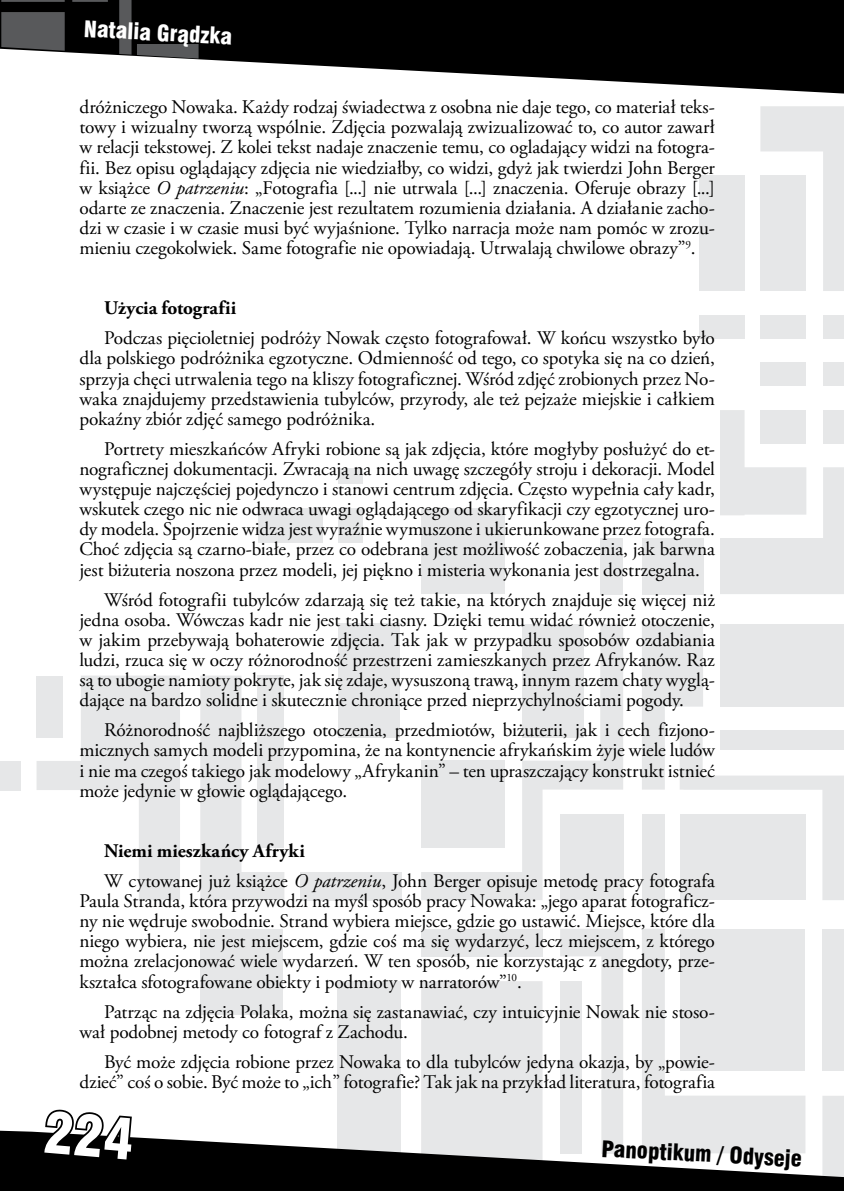
<style>
.page{position:relative;width:844px;height:1191px;background:#fff}
.page>*{position:absolute;margin:0;border:0;box-sizing:border-box;transform-origin:0 0}
.t1{font:21px "Swis 721 Blk Cn PL";color:#000}
.t2{font:21px "Swis 721 Blk Cn PL";color:#fff}
.t3{font:19.25px/20.1px "Adobe Garamond Pro";letter-spacing:-.005em;color:#000;text-align:justify}
.t4{font:700 19.25px "Adobe Garamond Pro";color:#000}
.s1{font-style:italic}
.s2{font-weight:700}
</style>
<div class="page">
<div style="left:698px;top:175px;width:46px;height:116px;background:#e6e7e8"></div>
<div style="left:822px;top:315px;width:21px;height:23px;background:#e6e7e8"></div>
<div style="left:760px;top:315px;width:46px;height:23px;background:#e6e7e8"></div>
<div style="left:698px;top:315px;width:46px;height:23px;background:#e6e7e8"></div>
<div style="left:822px;top:362px;width:21px;height:24px;background:#e6e7e8"></div>
<div style="left:760px;top:362px;width:46px;height:24px;background:#e6e7e8"></div>
<div style="left:600px;top:538px;width:23px;height:56px;background:#e6e7e8"></div>
<div style="left:641px;top:538px;width:62px;height:56px;background:#e6e7e8"></div>
<div style="left:300px;top:872px;width:101px;height:28px;background:#e6e7e8"></div>
<div style="left:0;top:761px;width:20px;height:29px;background:#e6e7e8"></div>
<div style="left:338px;top:981px;width:63px;height:210px;background:#e6e7e8"></div>
<div style="left:200px;top:929px;width:83px;height:85px;background:#e6e7e8"></div>
<div style="left:421px;top:508px;width:84px;height:86px;background:#e6e7e8"></div>
<div style="left:258px;top:508px;width:64px;height:34px;background:#e6e7e8"></div>
<div style="left:338px;top:508px;width:25px;height:34px;background:#e6e7e8"></div>
<div style="left:338px;top:468px;width:25px;height:15px;background:#e6e7e8"></div>
<div style="left:338px;top:623px;width:61px;height:114px;background:#e6e7e8"></div>
<svg style="left:760px;top:106px;width:83px;height:185px"></svg>
<svg style="left:642px;top:624px;width:201px;height:276px"></svg>
<svg style="left:421px;top:624px;width:202px;height:276px;fill:#e6e7e8"></svg>
<svg style="left:642px;top:929px;width:201px;height:201px"></svg>
<svg style="left:200px;top:675px;width:84px;height:225px"></svg>
<svg style="left:37px;top:675px;width:143px;height:225px"></svg>
<svg style="left:421px;top:929px;width:202px;height:201px"></svg>
<svg style="left:720px;top:410px;width:123px;height:184px"></svg>
<svg style="left:194px;top:0;width:649px;height:94px;fill:#000"></svg>
<svg style="left:0;top:0;width:198px;height:59px;background:#333334"></svg>
<svg style="left:0;top:1130px;width:843px;height:61px;fill:#000"></svg>
<svg style="left:41px;top:1109px;width:94px;height:82px"></svg>
<p class="t2" style="left:85px;top:15px;width:150px;rotate:3deg">Natalia Grądzka</p>
<p class="t3" style="left:79px;top:98px;width:636px">dróżniczego Nowaka. Każdy rodzaj świadectwa z osobna nie daje tego, co materiał teks&shy;towy i wizualny tworzą wspólnie. Zdjęcia pozwalają zwizualizować to, co autor zawarł w relacji tekstowej. Z kolei tekst nadaje znaczenie temu, co ogladający widzi na fotogra&shy;fii. Bez opisu oglądający zdjęcia nie wiedziałby, co widzi, gdyż jak twierdzi John Berger w książce <span class="s1">O patrzeniu</span>: „Fotografia [...] nie utrwala [...] znaczenia. Oferuje obrazy [...] odarte ze znaczenia. Znaczenie jest rezultatem rozumienia działania. A działanie zacho&shy;dzi w czasie i w czasie musi być wyjaśnione. Tylko narracja może nam pomóc w zrozu&shy;mieniu czegokolwiek. Same fotografie nie opowiadają. Utrwalają chwilowe obrazy”<sup>9</sup>.</p>
<p class="t4" style="left:104px;top:297px;width:134px">Użycia fotografii</p>
<p class="t3" style="left:79px;top:329px;width:636px;text-indent:25px">Podczas pięcioletniej podróży Nowak często fotografował. W końcu wszystko było dla polskiego podróżnika egzotyczne. Odmienność od tego, co spotyka się na co dzień, sprzyja chęci utrwalenia tego na kliszy fotograficznej. Wśród zdjęć zrobionych przez No&shy;waka znajdujemy przedstawienia tubylców, przyrody, ale też pejzaże miejskie i całkiem pokaźny zbiór zdjęć samego podróżnika.</p>
<p class="t3" style="left:79px;top:439px;width:637px;text-indent:25px">Portrety mieszkańców Afryki robione są jak zdjęcia, które mogłyby posłużyć do et&shy;nograficznej dokumentacji. Zwracają na nich uwagę szczegóły stroju i dekoracji. Model występuje najczęściej pojedynczo i stanowi centrum zdjęcia. Często wypełnia cały kadr, wskutek czego nic nie odwraca uwagi oglądającego od skaryfikacji czy egzotycznej uro&shy;dy modela. Spojrzenie widza jest wyraźnie wymuszone i ukierunkowane przez fotografa.<br>Choć zdjęcia są czarno-białe, przez co odebrana jest możliwość zobaczenia, jak barwna jest biżuteria noszona przez modeli, jej piękno i misteria wykonania jest dostrzegalna.</p>
<p class="t3" style="left:79px;top:590px;width:636px;text-indent:25px">Wśród fotografii tubylców zdarzają się też takie, na których znajduje się więcej niż jedna osoba. Wówczas kadr nie jest taki ciasny. Dzięki temu widać również otoczenie, w jakim przebywają bohaterowie zdjęcia. Tak jak w przypadku sposobów ozdabiania ludzi, rzuca się w oczy różnorodność przestrzeni zamieszkanych przez Afrykanów. Raz są to ubogie namioty pokryte, jak się zdaje, wysuszoną trawą, innym razem chaty wyglą&shy;dające na bardzo solidne i skutecznie chroniące przed nieprzychylnościami pogody.</p>
<p class="t3" style="left:79px;top:721px;width:636px;text-indent:25px">Różnorodność najbliższego otoczenia, przedmiotów, biżuterii, jak i cech fizjono&shy;micznych samych modeli przypomina, że na kontynencie afrykańskim żyje wiele ludów i nie ma czegoś takiego jak modelowy „Afrykanin” – ten upraszczający konstrukt istnieć może jedynie w głowie oglądającego.</p>
<p class="t3" style="left:104px;top:836px;width:612px;line-height:30.1px"><span class="s2">Niemi mieszkańcy Afryki<br></span>W cytowanej już książce <span class="s1">O patrzeniu</span>, John Berger opisuje metodę pracy fotografa</p>
<p class="t3" style="left:79px;top:891px;width:636px">Paula Stranda, która przywodzi na myśl sposób pracy Nowaka: „jego aparat fotograficz&shy;ny nie wędruje swobodnie. Strand wybiera miejsce, gdzie go ustawić. Miejsce, które dla niego wybiera, nie jest miejscem, gdzie coś ma się wydarzyć, lecz miejscem, z którego można zrelacjonować wiele wydarzeń. W ten sposób, nie korzystając z anegdoty, prze&shy;kształca sfotografowane obiekty i podmioty w narratorów”<sup>10</sup>.</p>
<p class="t3" style="left:79px;top:1002px;width:636px;text-indent:25px">Patrząc na zdjęcia Polaka, można się zastanawiać, czy intuicyjnie Nowak nie stoso&shy;wał podobnej metody co fotograf z Zachodu.</p>
<p class="t3" style="left:79px;top:1052px;width:637px;text-align:right">Być może zdjęcia robione przez Nowaka to dla tubylców jedyna okazja, by „powie&shy;dzieć” coś o sobie. Być może to „ich” fotografie? Tak jak na przykład literatura, fotografia</p>
<p class="t1" style="left:602px;top:1135px;width:202px;rotate:3deg">Panoptikum / Odyseje</p>
</div>
